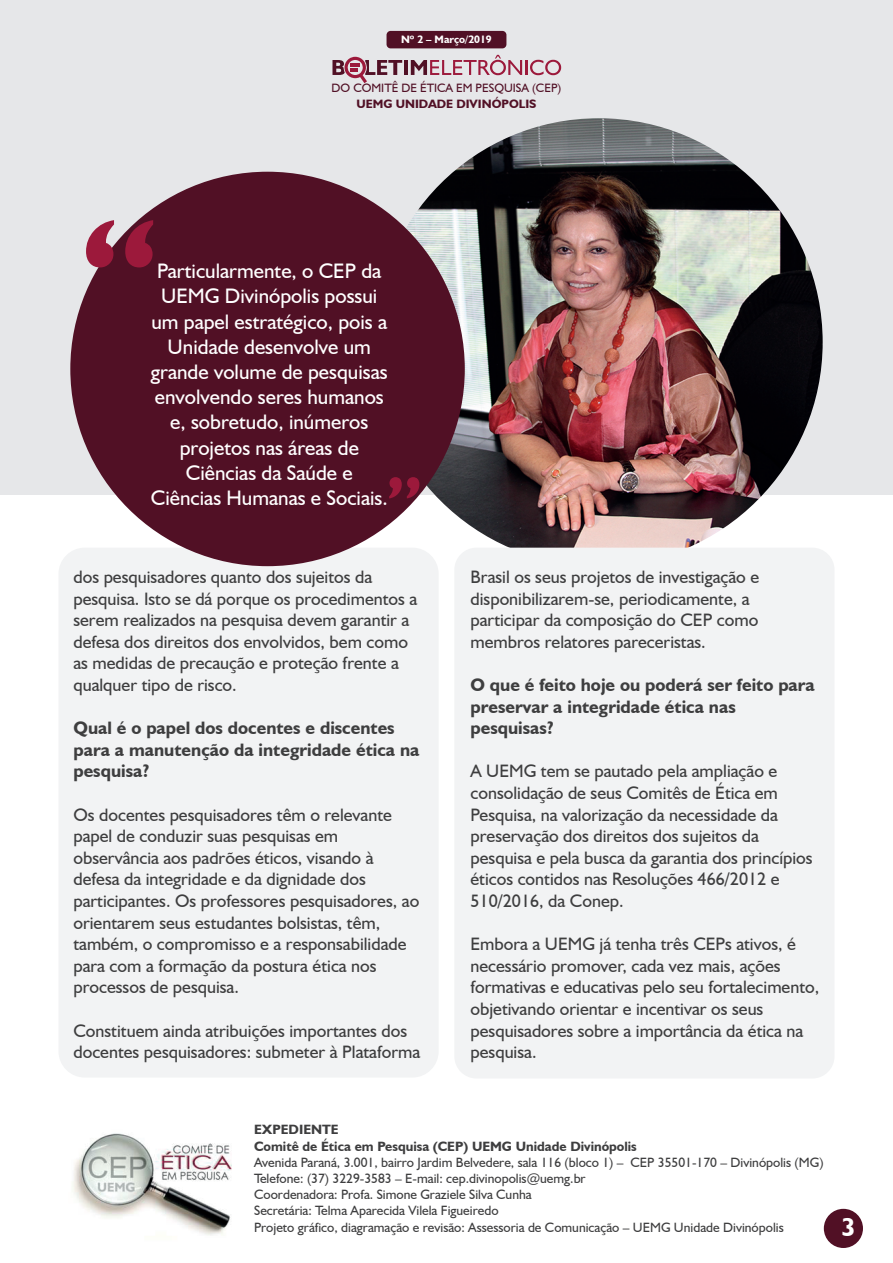
<style>
.page{position:relative;width:893px;height:1263px;background:#fff}
.page>*{position:absolute;margin:0;border:0;box-sizing:border-box;transform-origin:0 0}
.t1{font:700 151.2px "Humanist 521 BT";color:#9c193b}
.t2{font:700 68.1px "Humanist 521 BT";color:#9c193b}
.t3{font:700 25.65px "Humanist 521 BT";color:#fff}
.t4{font:21px/25.2px "Humanist 521 BT";color:#fff;text-align:center}
.t5{font:18px/21.6px "Humanist 521 BT";color:#3e3e3f}
.t6{font:700 18px/21.6px "Humanist 521 BT";color:#3e3e3f}
.t7{font:13.5px/16.2px "Humanist 521 BT";color:#3e3e3f}
.t8{font:700 13.5px/16.2px "Humanist 521 BT";color:#3e3e3f}
.t9{font:12.15px "Humanist 521 BT";color:#511025}
.t10{font:700 12.15px "Humanist 521 BT";color:#511025}
.t11{font:700 10.8px "Humanist 521 BT";color:#fff}
</style>
<div class="page">
<img style="left:72px;top:1133px;width:160px;height:102px">
<div style="left:0;top:0;width:893px;height:494px;background:#e6e7e9"></div>
<hr style="left:404px;top:60px;width:4px;height:15px;background:#511025">
<svg style="left:411px;top:55px;width:111px;height:20px"></svg>
<hr style="left:525px;top:60px;width:3px;height:15px;background:#9c193b">
<svg style="left:530px;top:60px;width:31px;height:15px"></svg>
<svg style="left:332px;top:57px;width:70px;height:26px"></svg>
<div style="left:387px;top:31px;width:119px;height:17px;background:#511025;border-radius:4px"></div>
<img style="left:375px;top:118px;width:448px;height:448px;border-radius:224px">
<div style="left:58px;top:548px;width:381px;height:529px;background:#f2f3f4;border-radius:26px"></div>
<div style="left:454px;top:548px;width:380px;height:530px;background:#f2f3f4;border-radius:22px"></div>
<div style="left:70px;top:172px;width:395px;height:394px;background:#511025;border-radius:50%"></div>
<div style="left:824px;top:1209px;width:39px;height:39px;background:#511025;border-radius:50%"></div>
<p class="t11" style="left:401px;top:33px;width:92px">Nº 2 – Março/2019</p>
<p class="t9" style="left:332px;top:81px;width:231px">DO COMITÊ DE ÉTICA EM PESQUISA (CEP)</p>
<p class="t10" style="left:356px;top:96px;width:182px">UEMG UNIDADE DIVINÓPOLIS</p>
<h1 class="t1" style="left:79px;top:179px;width:82px">“</h1>
<p class="t4" style="left:151px;top:258px;width:238px">Particularmente, o CEP da<br>UEMG Divinópolis possui um papel estratégico, pois a<br>Unidade desenvolve um grande volume de pesquisas envolvendo seres humanos e, sobretudo, inúmeros projetos nas áreas de<br>Ciências da Saúde e<br>Ciências Humanas e Sociais.</p>
<h2 class="t2" style="left:386px;top:459px;width:38px">”</h2>
<p class="t5" style="left:73px;top:566px;width:345px">dos pesquisadores quanto dos sujeitos da pesquisa. Isto se dá porque os procedimentos a serem realizados na pesquisa devem garantir a defesa dos direitos dos envolvidos, bem como as medidas de precaução e proteção frente a qualquer tipo de risco.</p>
<p class="t6" style="left:73px;top:717px;width:348px">Qual é o papel dos docentes e discentes para a manutenção da integridade ética na pesquisa?</p>
<p class="t5" style="left:73px;top:803px;width:347px">Os docentes pesquisadores têm o relevante papel de conduzir suas pesquisas em observância aos padrões éticos, visando à defesa da integridade e da dignidade dos participantes. Os professores pesquisadores, ao orientarem seus estudantes bolsistas, têm, também, o compromisso e a responsabilidade para com a formação da postura ética nos processos de pesquisa.</p>
<p class="t5" style="left:73px;top:1019px;width:348px">Constituem ainda atribuições importantes dos docentes pesquisadores: submeter à Plataforma</p>
<p class="t5" style="left:470px;top:566px;width:290px">Brasil os seus projetos de investigação e disponibilizarem-se, periodicamente, a participar da composição do CEP como membros relatores pareceristas.</p>
<p class="t6" style="left:470px;top:674px;width:346px">O que é feito hoje ou poderá ser feito para preservar a integridade ética nas pesquisas?</p>
<p class="t5" style="left:470px;top:760px;width:344px">A UEMG tem se pautado pela ampliação e consolidação de seus Comitês de Ética em Pesquisa, na valorização da necessidade da preservação dos direitos dos sujeitos da pesquisa e pela busca da garantia dos princípios éticos contidos nas Resoluções 466/2012 e 510/2016, da Conep.</p>
<p class="t5" style="left:470px;top:933px;width:350px">Embora a UEMG já tenha três CEPs ativos, é necessário promover, cada vez mais, ações formativas e educativas pelo seu fortalecimento, objetivando orientar e incentivar os seus pesquisadores sobre a importância da ética na pesquisa.</p>
<p class="t8" style="left:254px;top:1121px;width:384px">EXPEDIENTE<br>Comitê de Ética em Pesquisa (CEP) UEMG Unidade Divinópolis</p>
<p class="t7" style="left:254px;top:1154px;width:571px">Avenida Paraná, 3.001, bairro Jardim Belvedere, sala 116 (bloco 1) – CEP 35501-170 – Divinópolis (MG)<br>Telefone: (37) 3229-3583 – E-mail: cep.divinopolis@uemg.br<br>Coordenadora: Profa. Simone Graziele Silva Cunha<br>Secretária: Telma Aparecida Vilela Figueiredo<br>Projeto gráfico, diagramação e revisão: Assessoria de Comunicação – UEMG Unidade Divinópolis</p>
<h3 class="t3" style="left:842px;top:1211px;width:15px">3</h3>
</div>
